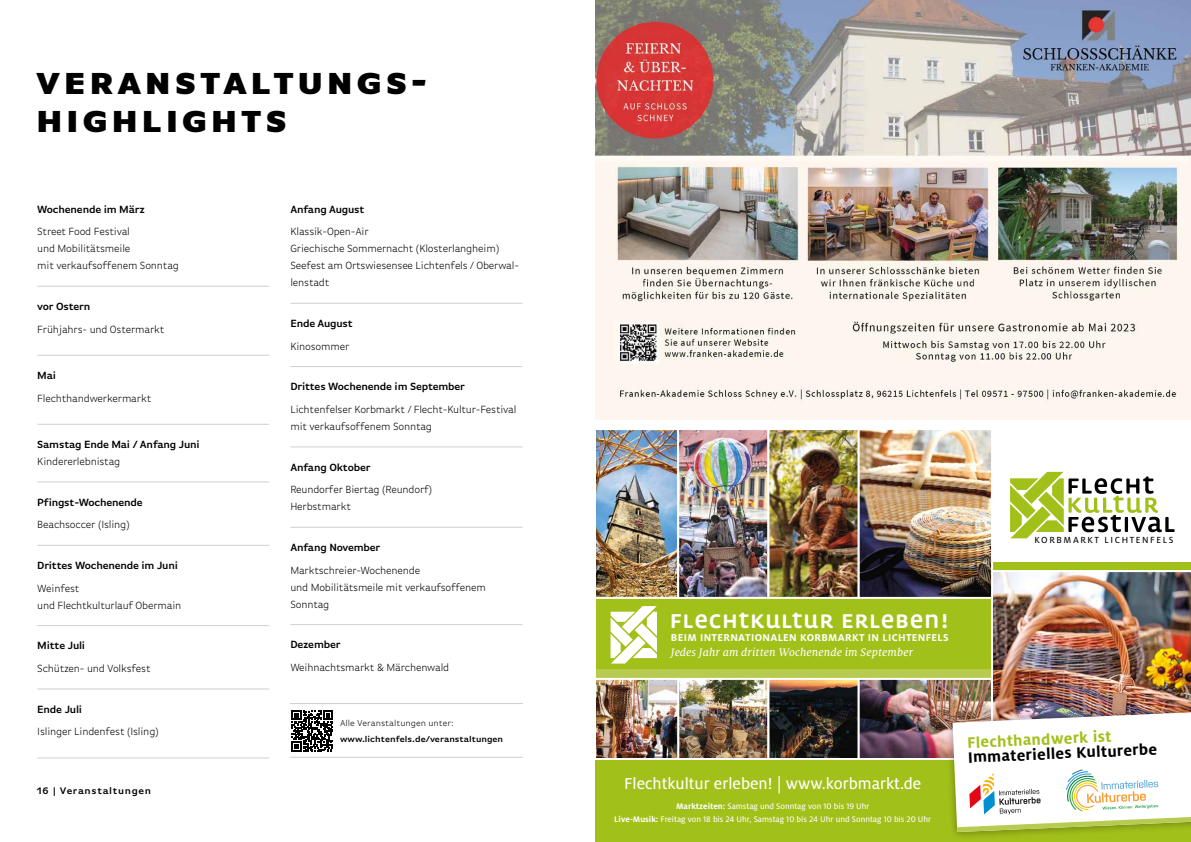
<style>
.page{position:relative;width:1191px;height:842px;background:#fff}
.page>*{position:absolute;margin:0;border:0;box-sizing:border-box;transform-origin:0 0}
.t1{font:900 32px/38.4px "Basic Gothic Pro";letter-spacing:.13em;color:#000}
.t2{font:21px "Oberfranken Headline";letter-spacing:.04em;color:#fff}
.t3{font:17.5px "Milo OT Text";color:#fff}
.t4{font:700 16.9px "Milo OT";color:#000}
.t5{font:700 16.9px "Milo OT";color:#a2c01a}
.t6{font:12px "Milo Serif OT Text Ita";letter-spacing:.01em;color:#fff}
.t7{font:300 11px/17px "Basic Gothic Pro";letter-spacing:-.02em;color:#000;scale:.95 1}
.t8{font:600 11px "Basic Gothic Pro";letter-spacing:-.02em;color:#000;scale:.95 1}
.t9{font:700 11px "Milo OT";letter-spacing:.03em;color:#fff}
.t10{font:600 10px "Basic Gothic Pro";letter-spacing:.06em;color:#000}
.t11{font:9.8px "Milo OT Text";letter-spacing:.16em;color:#000}
.t12{font:600 9px "Basic Gothic Pro";color:#000}
.t13{font:300 9px "Basic Gothic Pro";color:#000}
.t14{font:8.9px/12.8px "Milo OT Text";color:#fff;text-align:center}
.s1{font-family:"Milo OT";font-weight:700}
</style>
<div class="page">
<div style="left:587px;top:598px;width:405px;height:72px;background:#a2c01a"></div>
<div style="left:587px;top:670px;width:405px;height:9px;background:#b8cb51"></div>
<img style="left:680px;top:681px;width:86px;height:77px">
<div style="left:677px;top:678px;width:92px;height:85px;border:2px solid #fff"></div>
<img style="left:596px;top:681px;width:80px;height:77px">
<div style="left:583px;top:678px;width:96px;height:85px;border:2px solid #fff"></div>
<img style="left:770px;top:681px;width:86px;height:77px">
<div style="left:767px;top:678px;width:92px;height:85px;border:2px solid #fff"></div>
<svg style="left:610px;top:606px;width:47px;height:58px"></svg>
<img style="left:596px;top:431px;width:80px;height:165px">
<div style="left:583px;top:428px;width:96px;height:171px;border:2px solid #fff"></div>
<img style="left:680px;top:431px;width:86px;height:165px">
<div style="left:677px;top:428px;width:92px;height:171px;border:2px solid #fff"></div>
<img style="left:770px;top:431px;width:86px;height:165px">
<div style="left:767px;top:428px;width:92px;height:171px;border:2px solid #fff"></div>
<img style="left:860px;top:681px;width:92px;height:77px">
<div style="left:857px;top:678px;width:136px;height:85px;border:2px solid #fff"></div>
<svg style="left:1010px;top:472px;width:164px;height:66px"></svg>
<div style="left:993px;top:562px;width:198px;height:8px;background:#a2c01a"></div>
<img style="left:860px;top:431px;width:130px;height:165px">
<div style="left:857px;top:428px;width:136px;height:171px;border:2px solid #fff"></div>
<hr style="left:37px;top:286px;width:232px;height:1px;background:#000">
<hr style="left:37px;top:355px;width:232px;height:1px;background:#000">
<hr style="left:37px;top:424px;width:232px;height:1px;background:#000">
<hr style="left:37px;top:481px;width:232px;height:1px;background:#000">
<hr style="left:37px;top:545px;width:232px;height:1px;background:#000">
<hr style="left:37px;top:625px;width:232px;height:1px;background:#000">
<hr style="left:37px;top:688px;width:232px;height:1px;background:#000">
<hr style="left:37px;top:757px;width:232px;height:1px;background:#000">
<hr style="left:290px;top:303px;width:232px;height:1px;background:#000">
<hr style="left:290px;top:366px;width:232px;height:1px;background:#000">
<hr style="left:290px;top:446px;width:232px;height:1px;background:#000">
<hr style="left:290px;top:527px;width:232px;height:1px;background:#000">
<hr style="left:290px;top:624px;width:232px;height:1px;background:#000">
<svg style="left:291px;top:710px;width:42px;height:42px"></svg>
<hr style="left:290px;top:703px;width:233px;height:1px;background:#000">
<hr style="left:290px;top:757px;width:233px;height:1px;background:#000">
<div style="left:568px;top:373px;width:28px;height:465px;background:#fff"></div>
<div style="left:595px;top:758px;width:596px;height:28px;background:#fff"></div>
<div style="left:595px;top:760px;width:596px;height:82px;background:#a2c01a"></div>
<div style="left:944px;top:701px;width:247px;height:139px;background:#000;opacity:.35"></div>
<img style="left:952px;top:570px;width:239px;height:262px">
<img style="left:596px;top:0;width:595px;height:420px">
<h1 class="t1" style="left:37px;top:63px;width:392px">VERANSTALTUNGS-<br>HIGHLIGHTS</h1>
<p class="t8" style="left:37px;top:203px;width:115px">Wochenende im März</p>
<p class="t7" style="left:37px;top:223px;width:151px">Street Food Festival<br>und Mobilitätsmeile<br>mit verkaufsoffenem Sonntag</p>
<p class="t8" style="left:37px;top:300px;width:57px">vor Ostern</p>
<p class="t7" style="left:37px;top:321px;width:135px">Frühjahrs- und Ostermarkt</p>
<p class="t8" style="left:37px;top:369px;width:21px">Mai</p>
<p class="t7" style="left:37px;top:390px;width:121px">Flechthandwerkermarkt</p>
<p class="t8" style="left:37px;top:438px;width:173px">Samstag Ende Mai / Anfang Juni</p>
<p class="t7" style="left:37px;top:453px;width:89px">Kindererlebnistag</p>
<p class="t8" style="left:37px;top:496px;width:113px">Pfingst-Wochenende</p>
<p class="t7" style="left:37px;top:516px;width:99px">Beachsoccer (Isling)</p>
<p class="t8" style="left:37px;top:559px;width:150px">Drittes Wochenende im Juni</p>
<p class="t7" style="left:37px;top:580px;width:153px">Weinfest<br>und Flechtkulturlauf Obermain</p>
<p class="t8" style="left:37px;top:639px;width:52px">Mitte Juli</p>
<p class="t7" style="left:37px;top:660px;width:121px">Schützen- und Volksfest</p>
<p class="t8" style="left:37px;top:703px;width:49px">Ende Juli</p>
<p class="t7" style="left:37px;top:723px;width:129px">Islinger Lindenfest (Isling)</p>
<p class="t10" style="left:37px;top:785px;width:116px">16 | Veranstaltungen</p>
<p class="t8" style="left:290px;top:203px;width:79px">Anfang August</p>
<p class="t7" style="left:290px;top:223px;width:242px">Klassik-Open-Air<br>Griechische Sommernacht (Klosterlangheim)<br>Seefest am Ortswiesensee Lichtenfels / Oberwal&shy;lenstadt</p>
<p class="t8" style="left:290px;top:317px;width:67px">Ende August</p>
<p class="t7" style="left:290px;top:338px;width:64px">Kinosommer</p>
<p class="t8" style="left:290px;top:380px;width:185px">Drittes Wochenende im September</p>
<p class="t7" style="left:290px;top:401px;width:240px">Lichtenfelser Korbmarkt / Flecht-Kultur-Festival mit verkaufsoffenem Sonntag</p>
<p class="t8" style="left:290px;top:461px;width:86px">Anfang Oktober</p>
<p class="t7" style="left:290px;top:481px;width:151px">Reundorfer Biertag (Reundorf)<br>Herbstmarkt</p>
<p class="t8" style="left:290px;top:541px;width:96px">Anfang November</p>
<p class="t7" style="left:290px;top:562px;width:208px">Marktschreier-Wochenende<br>und Mobilitätsmeile mit verkaufsoffenem<br>Sonntag</p>
<p class="t8" style="left:290px;top:638px;width:54px">Dezember</p>
<p class="t7" style="left:290px;top:659px;width:169px">Weihnachtsmarkt &amp; Märchenwald</p>
<h2 class="t2" style="left:670px;top:605px;width:279px">FLECHTKULTUR ERLEBEN!</h2>
<p class="t9" style="left:671px;top:632px;width:279px">BEIM INTERNATIONALEN KORBMARKT IN LICHTENFELS</p>
<p class="t6" style="left:671px;top:646px;width:244px">Jedes Jahr am dritten Wochenende im September</p>
<p class="t11" style="left:1034px;top:534px;width:141px">KORBMARKT LICHTENFELS</p>
<p class="t13" style="left:340px;top:718px;width:115px">Alle Veranstaltungen unter:</p>
<p class="t12" style="left:340px;top:734px;width:164px">www.lichtenfels.de/veranstaltungen</p>
<h3 class="t5" style="left:967px;top:732px;width:146px;rotate:-2deg">Flechthandwerk ist</h3>
<h3 class="t4" style="left:967px;top:747px;width:191px;rotate:-2deg">Immaterielles Kulturerbe</h3>
<h3 class="t3" style="left:624px;top:774px;width:299px">Flechtkultur erleben! | www.korbmarkt.de</h3>
<p class="t14" style="left:614px;top:800px;width:318px"><span class="s1">Marktzeiten:</span> Samstag und Sonntag von 10 bis 19 Uhr<br><span class="s1">Live-Musik:</span> Freitag von 18 bis 24 Uhr, Samstag 10 bis 24 Uhr und Sonntag 10 bis 20 Uhr</p>
</div>
